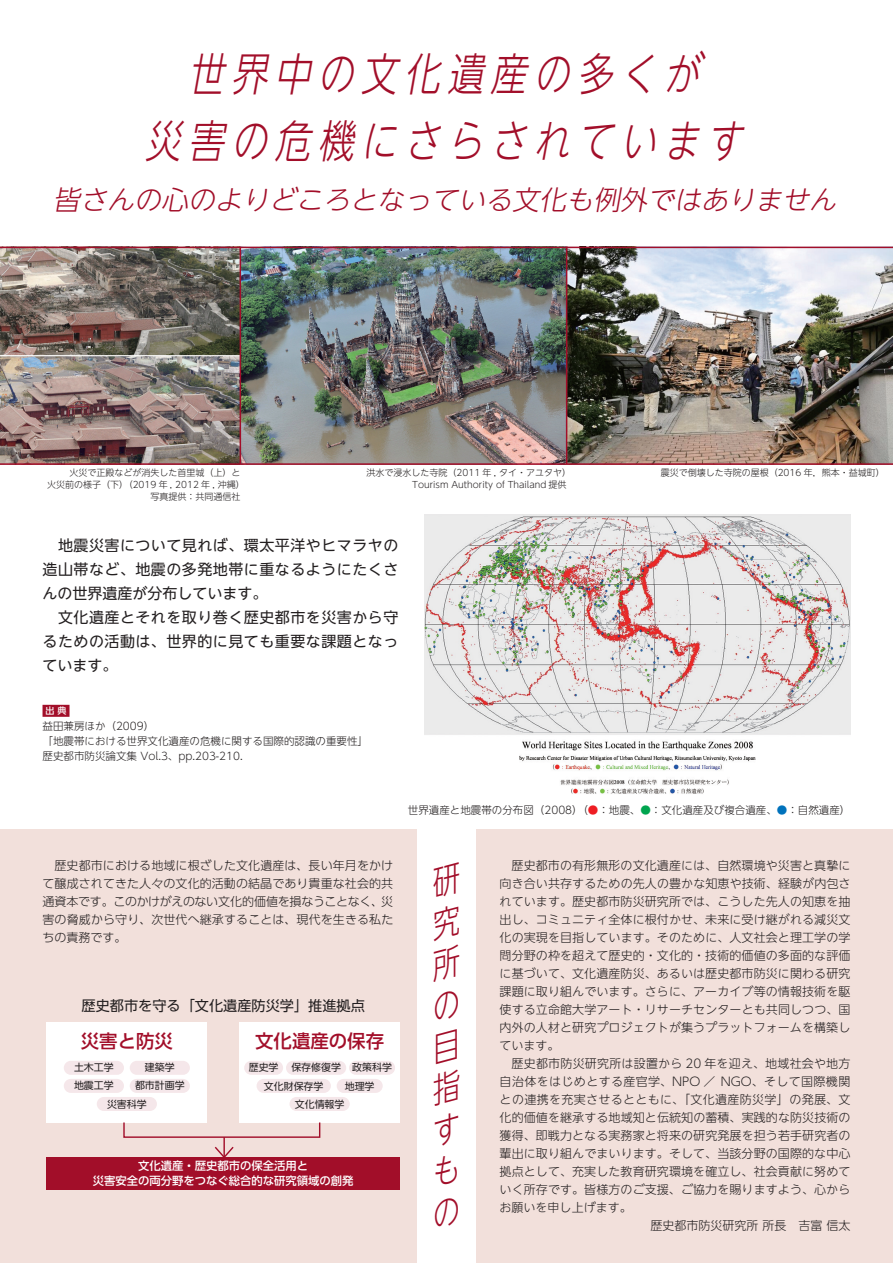
<style>
.page{position:relative;width:893px;height:1263px;background:#fff}
.page>*{position:absolute;margin:0;border:0;box-sizing:border-box;transform-origin:0 0}
.t1{font:italic 300 45px/67.5px "UD Shin Go NT Pro";color:#a20e29;text-align:center;scale:.8 1}
.t2{font:italic 300 27px "UD Shin Go NT Pro";color:#a20e29}
.t3{font:500 18.45px "UD Shin Go Pro";color:#a20e29}
.t4{font:15px/24px "UD Shin Go NT Pro";letter-spacing:.035em;color:#231f20}
.t5{font:14.1px "UD Shin Go Pro";color:#231f20}
.t6{font:300 12px/18px "UD Shin Go NT Pro";letter-spacing:.01em;color:#231f20;text-align:justify}
.t7{font:300 12px/18px "UD Shin Go Pr 6 N";letter-spacing:.01em;color:#231f20;text-align:justify}
.t8{font:300 12px "UD Shin Go NT Pro";letter-spacing:.03em;color:#231f20}
.t9{font:500 11.4px/14.1px "UD Shin Go Pro";color:#fff;text-align:center}
.t10{font:300 10.5px/15px "UD Shin Go NT Pro";color:#231f20}
.t11{font:9.9px/18.1px "UD Shin Go Pro";color:#231f20}
.t12{font:300 9px/12px "UD Shin Go NT Pro";color:#231f20}
.t13{font:500 9px "UD Shin Go NT Pro";color:#fff}
.s1{color:#ee1d23}
.s2{color:#00a54f}
.s3{color:#0072bc}
</style>
<div class="page">
<hr style="left:892px;top:431px;width:1px;height:629px;background:#f2e0db">
<img style="left:0;top:248px;width:893px;height:215px">
<div style="left:0;top:829px;width:893px;height:434px;background:#f2e0db"></div>
<hr style="left:0;top:463px;width:893px;height:2px;background:#a20e29">
<hr style="left:0;top:247px;width:893px;height:1px;background:#a20e29">
<hr style="left:566px;top:247px;width:1px;height:217px;background:#a20e29">
<hr style="left:240px;top:247px;width:1px;height:217px;background:#a20e29">
<div style="left:417px;top:829px;width:59px;height:434px;background:#fff"></div>
<div style="left:43px;top:705px;width:27px;height:12px;background:#a20e29"></div>
<img style="left:424px;top:514px;width:426px;height:280px">
<div style="left:47px;top:1157px;width:353px;height:32px;background:#a20e29"></div>
<div style="left:47px;top:1022px;width:160px;height:100px;background:#fff"></div>
<div style="left:64px;top:1061px;width:60px;height:14px;background:#f5e7ea;border-radius:7px"></div>
<div style="left:130px;top:1061px;width:60px;height:14px;background:#f5e7ea;border-radius:7px"></div>
<div style="left:64px;top:1079px;width:60px;height:14px;background:#f5e7ea;border-radius:7px"></div>
<div style="left:130px;top:1079px;width:60px;height:14px;background:#f5e7ea;border-radius:7px"></div>
<div style="left:97px;top:1097px;width:60px;height:14px;background:#f5e7ea;border-radius:7px"></div>
<div style="left:239px;top:1022px;width:161px;height:100px;background:#fff"></div>
<div style="left:244px;top:1061px;width:39px;height:14px;background:#f5e7ea;border-radius:7px"></div>
<div style="left:286px;top:1061px;width:60px;height:14px;background:#f5e7ea;border-radius:7px"></div>
<div style="left:349px;top:1061px;width:46px;height:14px;background:#f5e7ea;border-radius:7px"></div>
<div style="left:257px;top:1079px;width:74px;height:14px;background:#f5e7ea;border-radius:7px"></div>
<div style="left:337px;top:1079px;width:46px;height:14px;background:#f5e7ea;border-radius:7px"></div>
<div style="left:289px;top:1097px;width:61px;height:14px;background:#f5e7ea;border-radius:7px"></div>
<div style="left:123px;top:1122px;width:197px;height:16px;border:1px solid #a20e29"></div>
<hr style="left:223px;top:1137px;width:2px;height:20px;background:#a20e29">
<svg style="left:214px;top:1145px;width:20px;height:12px"></svg>
<h1 class="t1" style="left:145px;top:38px;width:764px">世界中の文化遺産の多くが<br>災害の危機にさらされています</h1>
<h2 class="t2" style="left:53px;top:178px;width:792px">皆さんの心のよりどころとなっている文化も例外ではありません</h2>
<p class="t12" style="left:69px;top:466px;width:173px">火災で正殿などが消失した首里城（上）と</p>
<p class="t12" style="left:47px;top:478px;width:199px">火災前の様子（下）（2019 年 , 2012 年 , 沖縄）</p>
<p class="t12" style="left:150px;top:490px;width:91px">写真提供：共同通信社</p>
<p class="t12" style="left:412px;top:466px;width:160px;text-indent:-46px">洪水で浸水した寺院（2011 年 , タイ・アユタヤ）<br>Tourism Authority of Thailand 提供</p>
<p class="t12" style="left:661px;top:466px;width:226px">震災で倒壊した寺院の屋根（2016 年，熊本・益城町）</p>
<p class="t4" style="left:43px;top:533px;width:357px">　地震災害について見れば、環太平洋やヒマラヤの造山帯など、地震の多発地帯に重なるようにたくさんの世界遺産が分布しています。<br>　文化遺産とそれを取り巻く歴史都市を災害から守るための活動は、世界的に見ても重要な課題となっています。</p>
<p class="t13" style="left:46px;top:703px;width:22px">出 典</p>
<p class="t10" style="left:43px;top:718px;width:327px">益田兼房ほか（2009）<br>「地震帯における世界文化遺産の危機に関する国際的認識の重要性」歴史都市防災論文集 Vol.3、pp.203-210.</p>
<p class="t10" style="left:408px;top:802px;width:444px">世界遺産と地震帯の分布図（2008）（<span class="s1">●</span>：地震、<span class="s2">●</span>：文化遺産及び複合遺産、<span class="s3">●</span>：自然遺産）</p>
<p class="t7" style="left:43px;top:855px;width:352px;text-indent:12px">歴史都市における地域に根ざした文化遺産は、長い年月をかけて醸成されてきた人々の文化的活動の結晶であり貴重な社会的共通資本です。このかけがえのない文化的価値を損なうことなく、災害の脅威から守り、次世代へ継承することは、現代を生きる私たちの責務です。</p>
<p class="t6" style="left:500px;top:855px;width:352px;text-indent:12px">歴史都市の有形無形の文化遺産には、自然環境や災害と真摯に向き合い共存するための先人の豊かな知恵や技術、経験が内包されています。歴史都市防災研究所では、こうした先人の知恵を抽出し、コミュニティ全体に根付かせ、未来に受け継がれる減災文化の実現を目指しています。そのために、人文社会と理工学の学問分野の枠を超えて歴史的・文化的・技術的価値の多面的な評価に基づいて、文化遺産防災、あるいは歴史都市防災に関わる研究課題に取り組んでいます。さらに、アーカイブ等の情報技術を駆使する立命館大学アート・リサーチセンターとも共同しつつ、国内外の人材と研究プロジェクトが集うプラットフォームを構築しています。</p>
<p class="t6" style="left:512px;top:1053px;width:340px">歴史都市防災研究所は設置から 20 年を迎え、地域社会や地方</p>
<p class="t8" style="left:500px;top:1071px;width:352px">自治体をはじめとする産官学、NPO ／ NGO、そして国際機関</p>
<p class="t8" style="left:500px;top:1089px;width:352px">との連携を充実させるとともに、「文化遺産防災学」の発展、文</p>
<p class="t6" style="left:500px;top:1107px;width:352px">化的価値を継承する地域知と伝統知の蓄積、実践的な防災技術の</p>
<p class="t6" style="left:500px;top:1125px;width:352px">獲得、即戦力となる実務家と将来の研究発展を担う若手研究者の</p>
<p class="t6" style="left:500px;top:1143px;width:352px">輩出に取り組んでまいります。そして、当該分野の国際的な中心</p>
<p class="t6" style="left:500px;top:1161px;width:352px">拠点として、充実した教育研究環境を確立し、社会貢献に努めて</p>
<p class="t6" style="left:500px;top:1179px;width:352px">いく所存です。皆様方のご支援、ご協力を賜りますよう、心から</p>
<p class="t6" style="left:500px;top:1197px;width:133px">お願いを申し上げます。</p>
<p class="t6" style="left:650px;top:1215px;width:201px">歴史都市防災研究所 所長　吉富 信太</p>
<p class="t5" style="left:82px;top:994px;width:285px">歴史都市を守る「文化遺産防災学」推進拠点</p>
<h3 class="t3" style="left:81px;top:1026px;width:94px">災害と防災</h3>
<p class="t11" style="left:74px;top:1058px;width:41px">土木工学</p>
<p class="t11" style="left:145px;top:1058px;width:31px">建築学</p>
<p class="t11" style="left:74px;top:1076px;width:41px">地震工学</p>
<h3 class="t3" style="left:255px;top:1026px;width:130px">文化遺産の保存</h3>
<p class="t11" style="left:249px;top:1058px;width:31px">歴史学</p>
<p class="t11" style="left:264px;top:1058px;width:129px;text-indent:27px">保存修復学 政策科学文化財保存学</p>
<p class="t11" style="left:107px;top:1076px;width:79px;text-indent:28px">都市計画学災害科学</p>
<p class="t11" style="left:345px;top:1076px;width:31px">地理学</p>
<p class="t11" style="left:295px;top:1094px;width:51px">文化情報学</p>
<p class="t9" style="left:93px;top:1159px;width:262px">文化遺産・歴史都市の保全活用と<br>災害安全の両分野をつなぐ総合的な研究領域の創発</p>
</div>
